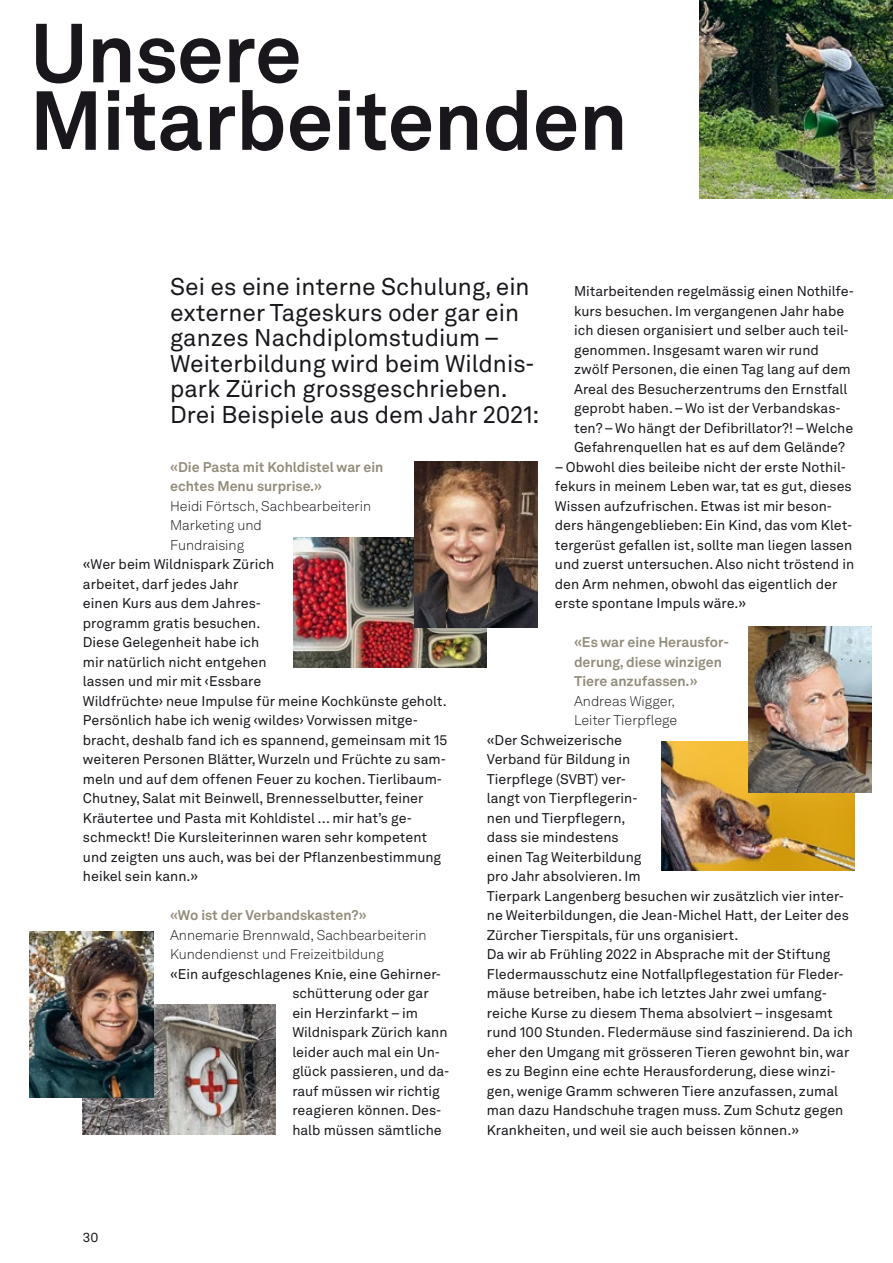
<style>
.page{position:relative;width:893px;height:1263px;background:#fff}
.page>*{position:absolute;margin:0;border:0;box-sizing:border-box;transform-origin:0 0}
.t1{font:700 82.5px/67.5px "Akkurat LL";letter-spacing:-.005em;color:#1a171c}
.t2{font:24px/25.5px "Akkurat LL";color:#1a171c}
.t3{font:13.95px/19.5px "Akkurat LL";color:#1a171c}
.t4{font:300 13.95px/19.5px "Akkurat LL";color:#1a171c}
.t5{font:700 13.95px/19.5px "Akkurat LL";color:#928c7b}
.t6{font:13.2px "Akkurat LL";color:#1a171c}
</style>
<div class="page">
<img style="left:83px;top:1005px;width:192px;height:130px">
<img style="left:30px;top:931px;width:123px;height:166px">
<img style="left:293px;top:537px;width:194px;height:130px">
<img style="left:415px;top:461px;width:123px;height:166px">
<img style="left:661px;top:741px;width:194px;height:130px">
<img style="left:748px;top:627px;width:124px;height:165px">
<img style="left:699px;top:0;width:194px;height:199px">
<h1 class="t1" style="left:30px;top:14px;width:599px">Unsere<br>Mitarbeitenden</h1>
<h2 class="t2" style="left:170px;top:273px;width:371px">Sei es eine interne Schulung, ein externer Tageskurs oder gar ein ganzes Nachdiplomstudium –<br>Weiterbildung wird beim Wildnis&shy;park Zürich grossgeschrieben.<br>Drei Beispiele aus dem Jahr 2021:</h2>
<p class="t3" style="left:574px;top:281px;width:281px">Mitarbeitenden regelmässig einen Nothilfe&shy;kurs besuchen. Im vergangenen Jahr habe ich diesen organisiert und selber auch teil&shy;genommen. Insgesamt waren wir rund zwölf Personen, die einen Tag lang auf dem Areal des Besucherzentrums den Ernstfall geprobt haben. – Wo ist der Verbandskas&shy;ten? – Wo hängt der Defibrillator?! – Welche Gefahrenquellen hat es auf dem Gelände?</p>
<p class="t3" style="left:555px;top:456px;width:301px">– Obwohl dies beileibe nicht der erste Nothil&shy;fekurs in meinem Leben war, tat es gut, dieses Wissen aufzufrischen. Etwas ist mir beson&shy;ders hängengeblieben: Ein Kind, das vom Klet&shy;tergerüst gefallen ist, sollte man liegen lassen und zuerst untersuchen. Also nicht tröstend in den Arm nehmen, obwohl das eigentlich der erste spontane Impuls wäre.»</p>
<p class="t5" style="left:170px;top:456px;width:215px">«Die Pasta mit Kohldistel war ein echtes Menu surprise.»</p>
<p class="t4" style="left:170px;top:496px;width:203px">Heidi Förtsch, Sachbearbeiterin<br>Marketing und<br>Fundraising</p>
<p class="t3" style="left:83px;top:554px;width:366px">«Wer beim Wildnispark Zürich<br>arbeitet, darf jedes Jahr<br>einen Kurs aus dem Jahres-<br>programm gratis besuchen.<br>Diese Gelegenheit habe ich<br>mir natürlich nicht entgehen<br>lassen und mir mit ‹Essbare<br>Wildfrüchte› neue Impulse für meine Kochkünste geholt.<br>Persönlich habe ich wenig ‹wildes› Vorwissen mitge&shy;bracht, deshalb fand ich es spannend, gemeinsam mit 15 weiteren Personen Blätter, Wurzeln und Früchte zu sam&shy;meln und auf dem offenen Feuer zu kochen. Tierlibaum-Chutney, Salat mit Beinwell, Brennesselbutter, feiner Kräutertee und Pasta mit Kohldistel … mir hat’s ge&shy;schmeckt! Die Kursleiterinnen waren sehr kompetent und zeigten uns auch, was bei der Pflanzenbestimmung heikel sein kann.»</p>
<p class="t5" style="left:170px;top:905px;width:198px">«Wo ist der Verbandskasten?»</p>
<p class="t4" style="left:170px;top:925px;width:258px">Annemarie Brennwald, Sachbearbeiterin<br>Kundendienst und Freizeitbildung</p>
<p class="t3" style="left:292px;top:963px;width:158px;text-indent:-122px">«Ein aufgeschlagenes Knie, eine Gehirner&shy;schütterung oder gar ein Herzinfarkt – im<br>Wildnispark Zürich kann leider auch mal ein Un&shy;glück passieren, und da&shy;rauf müssen wir richtig reagieren können. Des&shy;halb müssen sämtliche</p>
<p class="t5" style="left:574px;top:632px;width:157px">«Es war eine Herausfor&shy;derung, diese winzigen<br>Tiere anzufassen.»</p>
<p class="t4" style="left:574px;top:691px;width:105px">Andreas Wigger,<br>Leiter Tierpflege</p>
<p class="t3" style="left:487px;top:729px;width:367px">«Der Schweizerische<br>Verband für Bildung in<br>Tierpflege (SVBT) ver-<br>langt von Tierpflegerin-<br>nen und Tierpflegern,<br>dass sie mindestens<br>einen Tag Weiterbildung<br>pro Jahr absolvieren. Im<br>Tierpark Langenberg besuchen wir zusätzlich vier inter&shy;ne Weiterbildungen, die Jean-Michel Hatt, der Leiter des Zürcher Tierspitals, für uns organisiert.<br>Da wir ab Frühling 2022 in Absprache mit der Stiftung Fledermausschutz eine Notfallpflegestation für Fleder&shy;mäuse betreiben, habe ich letztes Jahr zwei umfang&shy;reiche Kurse zu diesem Thema absolviert – insgesamt rund 100 Stunden. Fledermäuse sind faszinierend. Da ich eher den Umgang mit grösseren Tieren gewohnt bin, war es zu Beginn eine echte Herausforderung, diese winzi&shy;gen, wenige Gramm schweren Tiere anzufassen, zumal man dazu Handschuhe tragen muss. Zum Schutz gegen Krankheiten, und weil sie auch beissen können.»</p>
<p class="t6" style="left:83px;top:1227px;width:17px">30</p>
</div>
